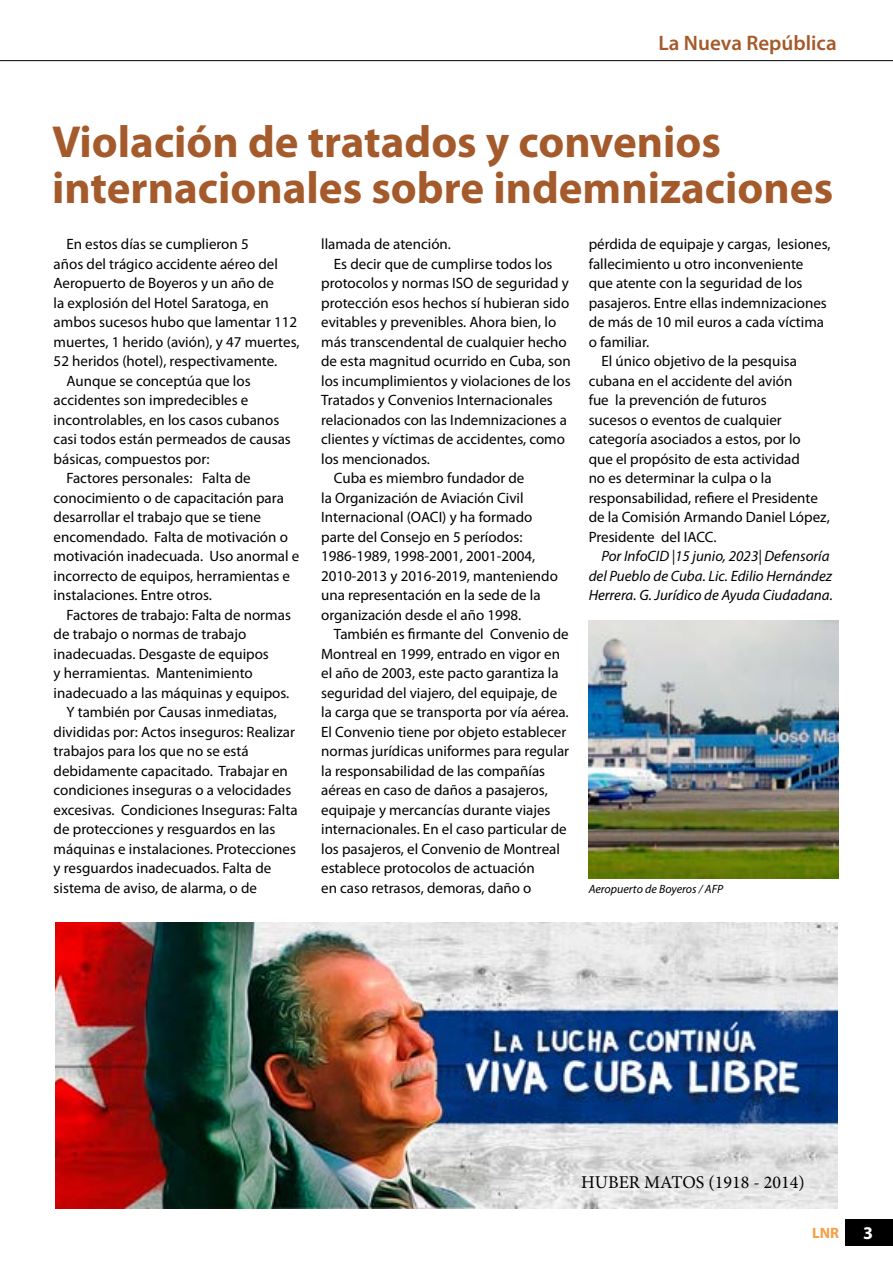
<style>
.page{position:relative;width:893px;height:1263px;background:#fff}
.page>*{position:absolute;margin:0;border:0;box-sizing:border-box;transform-origin:0 0}
.t1{font:700 45px/46.5px "Myriad Pro";color:#a45a2b}
.t2{font:600 21px "Myriad Pro";color:#a45a2b}
.t3{font:18px "Minion Pro";color:#000}
.t4{font:700 18px "Myriad Pro";color:#fff}
.t5{font:15px "Myriad Pro";color:#000}
.t6{font:italic 15px/19.5px "Myriad Pro";color:#000}
.t7{font:700 15px "Myriad Pro";color:#f79f45}
.t8{font:italic 12px "Myriad Pro";color:#000101}
</style>
<div class="page">
<svg style="left:0;top:60px;width:893px;height:1px"></svg>
<div style="left:846px;top:1219px;width:47px;height:26px;background:#000"></div>
<img style="left:55px;top:923px;width:782px;height:286px">
<img style="left:589px;top:621px;width:250px;height:257px">
<h2 class="t2" style="left:659px;top:29px;width:180px">La Nueva República</h2>
<h1 class="t1" style="left:52px;top:117px;width:782px">Violación de tratados y convenios internacionales sobre indemnizaciones</h1>
<p class="t5" style="left:66px;top:235px;width:184px">En estos días se cumplieron 5</p>
<p class="t5" style="left:54px;top:255px;width:226px">años del trágico accidente aéreo del</p>
<p class="t5" style="left:54px;top:274px;width:222px">Aeropuerto de Boyeros y un año de</p>
<p class="t5" style="left:54px;top:294px;width:217px">la explosión del Hotel Saratoga, en</p>
<p class="t5" style="left:54px;top:313px;width:245px">ambos sucesos hubo que lamentar 112</p>
<p class="t5" style="left:54px;top:333px;width:247px">muertes, 1 herido (avión), y 47 muertes,</p>
<p class="t5" style="left:54px;top:352px;width:225px">52 heridos (hotel), respectivamente.</p>
<p class="t5" style="left:66px;top:372px;width:186px">Aunque se conceptúa que los</p>
<p class="t5" style="left:54px;top:391px;width:196px">accidentes son impredecibles e</p>
<p class="t5" style="left:54px;top:411px;width:227px">incontrolables, en los casos cubanos</p>
<p class="t5" style="left:54px;top:430px;width:239px">casi todos están permeados de causas</p>
<p class="t5" style="left:54px;top:450px;width:157px">básicas, compuestos por:</p>
<p class="t5" style="left:66px;top:469px;width:186px">Factores personales: Falta de</p>
<p class="t5" style="left:54px;top:489px;width:232px">conocimiento o de capacitación para</p>
<p class="t5" style="left:54px;top:508px;width:209px">desarrollar el trabajo que se tiene</p>
<p class="t5" style="left:54px;top:528px;width:236px">encomendado. Falta de motivación o</p>
<p class="t5" style="left:54px;top:547px;width:247px">motivación inadecuada. Uso anormal e</p>
<p class="t5" style="left:54px;top:567px;width:238px">incorrecto de equipos, herramientas e</p>
<p class="t5" style="left:54px;top:586px;width:160px">instalaciones. Entre otros.</p>
<p class="t5" style="left:66px;top:606px;width:226px">Factores de trabajo: Falta de normas</p>
<p class="t5" style="left:54px;top:625px;width:194px">de trabajo o normas de trabajo</p>
<p class="t5" style="left:54px;top:645px;width:217px">inadecuadas. Desgaste de equipos</p>
<p class="t5" style="left:54px;top:664px;width:201px">y herramientas. Mantenimiento</p>
<p class="t5" style="left:54px;top:684px;width:237px">inadecuado a las máquinas y equipos.</p>
<p class="t5" style="left:66px;top:703px;width:212px">Y también por Causas inmediatas,</p>
<p class="t5" style="left:54px;top:723px;width:243px">divididas por: Actos inseguros: Realizar</p>
<p class="t5" style="left:54px;top:742px;width:197px">trabajos para los que no se está</p>
<p class="t5" style="left:54px;top:762px;width:236px">debidamente capacitado. Trabajar en</p>
<p class="t5" style="left:54px;top:781px;width:239px">condiciones inseguras o a velocidades</p>
<p class="t5" style="left:54px;top:801px;width:245px">excesivas. Condiciones Inseguras: Falta</p>
<p class="t5" style="left:54px;top:820px;width:223px">de protecciones y resguardos en las</p>
<p class="t5" style="left:54px;top:840px;width:244px">máquinas e instalaciones. Protecciones</p>
<p class="t5" style="left:54px;top:859px;width:219px">y resguardos inadecuados. Falta de</p>
<p class="t5" style="left:54px;top:879px;width:205px">sistema de aviso, de alarma, o de</p>
<p class="t5" style="left:321px;top:235px;width:131px">llamada de atención.</p>
<p class="t5" style="left:334px;top:255px;width:220px">Es decir que de cumplirse todos los</p>
<p class="t5" style="left:321px;top:274px;width:249px">protocolos y normas ISO de seguridad y</p>
<p class="t5" style="left:321px;top:294px;width:250px">protección esos hechos sí hubieran sido</p>
<p class="t5" style="left:321px;top:313px;width:237px">evitables y prevenibles. Ahora bien, lo</p>
<p class="t5" style="left:321px;top:333px;width:247px">más transcendental de cualquier hecho</p>
<p class="t5" style="left:321px;top:352px;width:251px">de esta magnitud ocurrido en Cuba, son</p>
<p class="t5" style="left:321px;top:372px;width:251px">los incumplimientos y violaciones de los</p>
<p class="t5" style="left:321px;top:391px;width:233px">Tratados y Convenios Internacionales</p>
<p class="t5" style="left:321px;top:411px;width:247px">relacionados con las Indemnizaciones a</p>
<p class="t5" style="left:321px;top:430px;width:245px">clientes y víctimas de accidentes, como</p>
<p class="t5" style="left:321px;top:450px;width:110px">los mencionados.</p>
<p class="t5" style="left:334px;top:469px;width:192px">Cuba es miembro fundador de</p>
<p class="t5" style="left:321px;top:489px;width:204px">la Organización de Aviación Civil</p>
<p class="t5" style="left:321px;top:508px;width:213px">Internacional (OACI) y ha formado</p>
<p class="t5" style="left:321px;top:528px;width:203px">parte del Consejo en 5 períodos:</p>
<p class="t5" style="left:321px;top:547px;width:216px">1986-1989, 1998-2001, 2001-2004,</p>
<p class="t5" style="left:321px;top:567px;width:238px">2010-2013 y 2016-2019, manteniendo</p>
<p class="t5" style="left:321px;top:586px;width:221px">una representación en la sede de la</p>
<p class="t5" style="left:321px;top:606px;width:202px">organización desde el año 1998.</p>
<p class="t5" style="left:334px;top:625px;width:236px">También es firmante del Convenio de</p>
<p class="t5" style="left:321px;top:645px;width:240px">Montreal en 1999, entrado en vigor en</p>
<p class="t5" style="left:321px;top:664px;width:239px">el año de 2003, este pacto garantiza la</p>
<p class="t5" style="left:321px;top:684px;width:238px">seguridad del viajero, del equipaje, de</p>
<p class="t5" style="left:321px;top:703px;width:249px">la carga que se transporta por vía aérea.</p>
<p class="t5" style="left:321px;top:723px;width:247px">El Convenio tiene por objeto establecer</p>
<p class="t5" style="left:321px;top:742px;width:250px">normas jurídicas uniformes para regular</p>
<p class="t5" style="left:321px;top:762px;width:226px">la responsabilidad de las compañías</p>
<p class="t5" style="left:321px;top:781px;width:228px">aéreas en caso de daños a pasajeros,</p>
<p class="t5" style="left:321px;top:801px;width:231px">equipaje y mercancías durante viajes</p>
<p class="t5" style="left:321px;top:820px;width:247px">internacionales. En el caso particular de</p>
<p class="t5" style="left:321px;top:840px;width:240px">los pasajeros, el Convenio de Montreal</p>
<p class="t5" style="left:321px;top:859px;width:215px">establece protocolos de actuación</p>
<p class="t5" style="left:321px;top:879px;width:212px">en caso retrasos, demoras, daño o</p>
<p class="t5" style="left:589px;top:235px;width:243px">pérdida de equipaje y cargas, lesiones,</p>
<p class="t5" style="left:589px;top:255px;width:216px">fallecimiento u otro inconveniente</p>
<p class="t5" style="left:589px;top:274px;width:215px">que atente con la seguridad de los</p>
<p class="t5" style="left:589px;top:294px;width:240px">pasajeros. Entre ellas indemnizaciones</p>
<p class="t5" style="left:589px;top:313px;width:237px">de más de 10 mil euros a cada víctima</p>
<p class="t5" style="left:589px;top:333px;width:62px">o familiar.</p>
<p class="t5" style="left:601px;top:352px;width:197px">El único objetivo de la pesquisa</p>
<p class="t5" style="left:589px;top:372px;width:205px">cubana en el accidente del avión</p>
<p class="t5" style="left:589px;top:391px;width:180px">fue la prevención de futuros</p>
<p class="t5" style="left:589px;top:411px;width:195px">sucesos o eventos de cualquier</p>
<p class="t5" style="left:589px;top:430px;width:214px">categoría asociados a estos, por lo</p>
<p class="t5" style="left:589px;top:450px;width:213px">que el propósito de esta actividad</p>
<p class="t5" style="left:589px;top:469px;width:184px">no es determinar la culpa o la</p>
<p class="t5" style="left:589px;top:489px;width:231px">responsabilidad, refiere el Presidente</p>
<p class="t5" style="left:589px;top:508px;width:243px">de la Comisión Armando Daniel López,</p>
<p class="t5" style="left:589px;top:528px;width:129px">Presidente del IACC.</p>
<p class="t6" style="left:589px;top:546px;width:246px;text-indent:13px">Por InfoCID |15 junio, 2023| Defensoría del Pueblo de Cuba. Lic. Edilio Hernández<br>Herrera. G. Jurídico de Ayuda Ciudadana.</p>
<p class="t8" style="left:589px;top:882px;width:136px">Aeropuerto de Boyeros / AFP</p>
<p class="t3" style="left:581px;top:1170px;width:225px">HUBER MATOS (1918 - 2014)</p>
<p class="t7" style="left:812px;top:1223px;width:28px">LNR</p>
<p class="t4" style="left:863px;top:1221px;width:11px">3</p>
</div>
